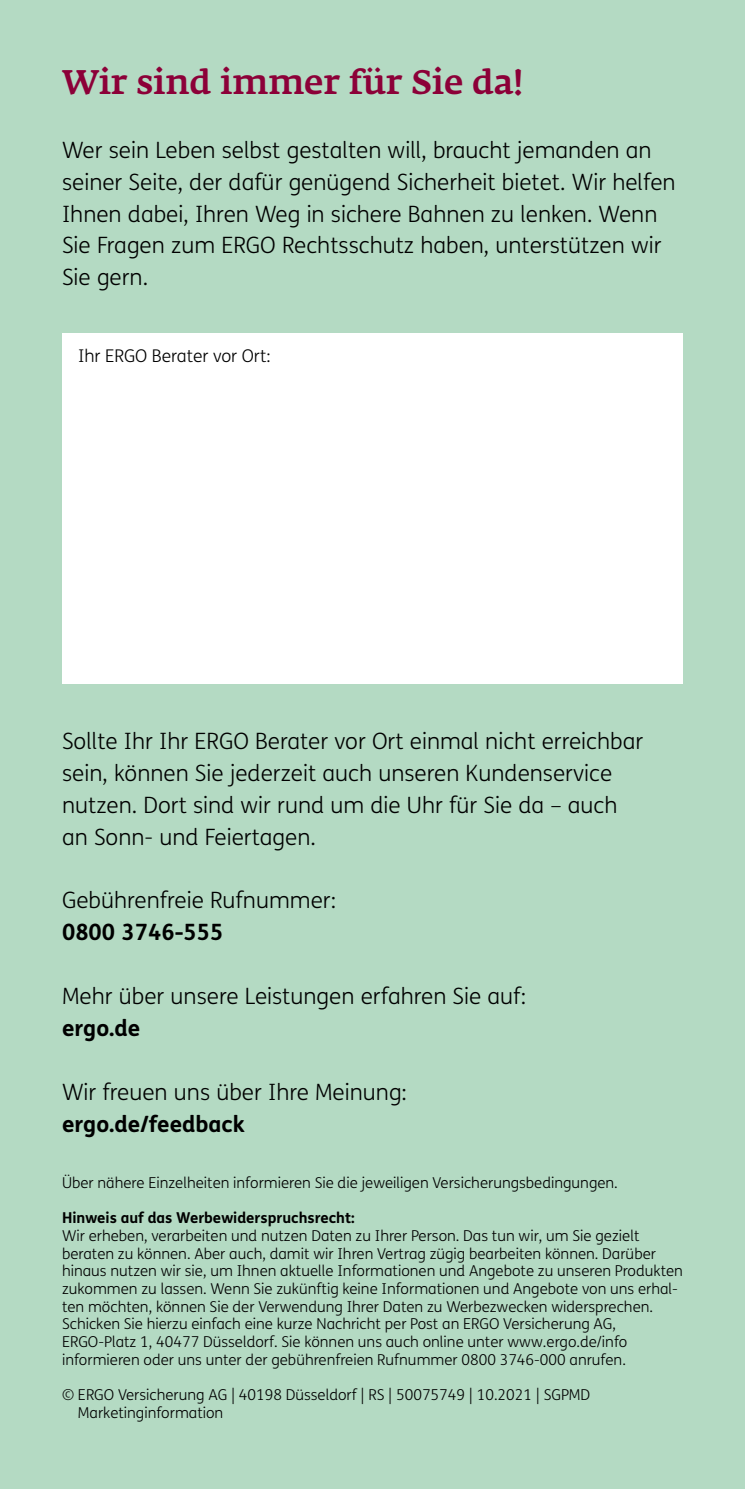
<style>
.page{position:relative;width:745px;height:1489px;background:#fff}
.page>*{position:absolute;margin:0;border:0;box-sizing:border-box;transform-origin:0 0}
.t1{font:500 33.75px "Fedra Serif A Pro";color:#8c0038}
.t2{font:300 22.5px/32px "FS Me";color:#000}
.t3{font:700 22.5px "FS Me";color:#000}
.t4{font:300 17.5px "FS Me";color:#000}
.t5{font:300 15px/17.8px "FS Me";color:#000}
.t6{font:700 15px "FS Me";color:#000}
</style>
<div class="page">
<hr style="left:744px;top:0;width:1px;height:620px;background:#b4dac3">
<div style="left:0;top:0;width:744px;height:1488px;background:#b4dac3"></div>
<div style="left:62px;top:333px;width:620px;height:351px;background:#fff"></div>
<h1 class="t1" style="left:62px;top:63px;width:462px">Wir sind immer für Sie da!</h1>
<p class="t2" style="left:62px;top:133px;width:614px">Wer sein Leben selbst gestalten will, braucht jemanden an seiner Seite, der dafür genügend Sicherheit bietet. Wir helfen Ihnen dabei, Ihren Weg in sichere Bahnen zu lenken. Wenn Sie Fragen zum ERGO Rechtsschutz haben, unterstützen wir Sie gern.</p>
<p class="t4" style="left:78px;top:344px;width:194px">Ihr ERGO Berater vor Ort:</p>
<h2 class="t2" style="left:62px;top:724px;width:582px">Sollte Ihr Ihr ERGO Berater vor Ort einmal nicht erreichbar sein, können Sie jederzeit auch unseren Kundenservice nutzen. Dort sind wir rund um die Uhr für Sie da – auch an Sonn- und Feiertagen.</h2>
<h2 class="t2" style="left:62px;top:883px;width:275px">Gebührenfreie Rufnummer:</h2>
<h2 class="t3" style="left:62px;top:915px;width:163px">0800 3746-555</h2>
<h2 class="t2" style="left:62px;top:979px;width:465px">Mehr über unsere Leistungen erfahren Sie auf:</h2>
<h2 class="t3" style="left:62px;top:1010px;width:80px">ergo.de</h2>
<h2 class="t2" style="left:62px;top:1075px;width:346px">Wir freuen uns über Ihre Meinung:</h2>
<h2 class="t3" style="left:62px;top:1106px;width:184px">ergo.de/feedback</h2>
<p class="t5" style="left:62px;top:1172px;width:557px">Über nähere Einzelheiten informieren Sie die jeweiligen Versicherungsbedingungen.</p>
<p class="t6" style="left:62px;top:1206px;width:294px">Hinweis auf das Werbewiderspruchsrecht:</p>
<p class="t5" style="left:62px;top:1226px;width:622px">Wir erheben, verarbeiten und nutzen Daten zu Ihrer Person. Das tun wir, um Sie gezielt beraten zu können. Aber auch, damit wir Ihren Vertrag zügig bearbeiten können. Darüber hinaus nutzen wir sie, um Ihnen aktuelle Informationen und Angebote zu unseren Produkten zukommen zu lassen. Wenn Sie zukünftig keine Informationen und Angebote von uns erhal&shy;ten möchten, können Sie der Verwendung Ihrer Daten zu Werbezwecken widersprechen.<br>Schicken Sie hierzu einfach eine kurze Nachricht per Post an ERGO Versicherung AG, ERGO-Platz 1, 40477 Düsseldorf. Sie können uns auch online unter www.ergo.de/info informieren oder uns unter der gebührenfreien Rufnummer 0800 3746-000 anrufen.</p>
<p class="t5" style="left:78px;top:1385px;width:513px;text-indent:-16px">© ERGO Versicherung AG | 40198 Düsseldorf | RS | 50075749 | 10.2021 | SGPMD<br>Marketinginformation</p>
</div>
